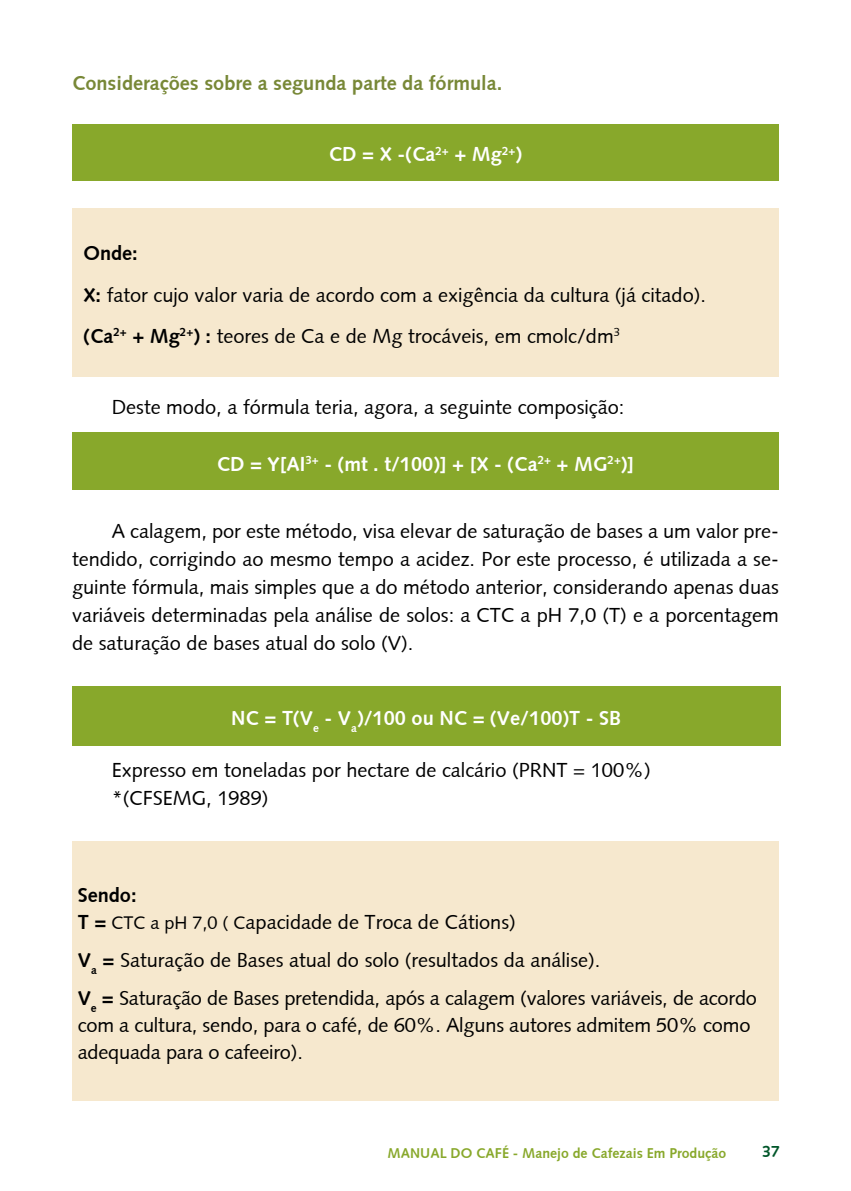
<style>
.page{position:relative;width:851px;height:1191px;background:#fff}
.page>*{position:absolute;margin:0;border:0;box-sizing:border-box;transform-origin:0 0}
.t1{font:20px/28px "Syntax Roman";color:#000}
.t2{font:700 20px "Syntax";color:#fff}
.t3{font:700 20px "Syntax";color:#788837}
.t4{font:700 20px "Syntax";color:#000}
.t5{font:700 16px "Syntax";color:#005629}
.t6{font:700 14px "Syntax";color:#88a82b}
.s1{font-family:"Syntax";font-weight:700}
.s2{font-size:18px}
</style>
<div class="page">
<div style="left:72px;top:124px;width:706px;height:56px;background:#88a82b"></div>
<div style="left:72px;top:208px;width:706px;height:168px;background:#f6e8ce"></div>
<div style="left:72px;top:433px;width:706px;height:57px;background:#88a82b"></div>
<div style="left:72px;top:686px;width:708px;height:60px;background:#88a82b"></div>
<div style="left:72px;top:841px;width:706px;height:259px;background:#f6e8ce"></div>
<p class="t3" style="left:72px;top:72px;width:431px">Considerações sobre a segunda parte da fórmula.</p>
<p class="t2" style="left:329px;top:143px;width:195px">CD = X -(Ca<sup>2+</sup> + Mg<sup>2+</sup>)</p>
<p class="t4" style="left:83px;top:242px;width:56px">Onde:</p>
<p class="t1" style="left:83px;top:274px;width:624px;line-height:41.4px"><span class="s1">X:</span> fator cujo valor varia de acordo com a exigência da cultura (já citado). <span class="s1">(Ca</span><sup>2+</sup> <span class="s1">+ Mg</span><sup>2+</sup><span class="s1">) :</span> teores de Ca e de Mg trocáveis, em cmolc/dm<sup>3</sup></p>
<p class="t1" style="left:112px;top:393px;width:514px">Deste modo, a fórmula teria, agora, a seguinte composição:</p>
<p class="t2" style="left:217px;top:452px;width:419px">CD = Y[AI<sup>3+</sup> - (mt . t/100)] + [X - (Ca<sup>2+</sup> + MG<sup>2+</sup>)]</p>
<p class="t1" style="left:72px;top:517px;width:708px;text-align:justify;text-indent:40px">A calagem, por este método, visa elevar de saturação de bases a um valor pre&shy;tendido, corrigindo ao mesmo tempo a acidez. Por este processo, é utilizada a se&shy;guinte fórmula, mais simples que a do método anterior, considerando apenas duas variáveis determinadas pela análise de solos: a CTC a pH 7,0 (T) e a porcentagem de saturação de bases atual do solo (V).</p>
<p class="t2" style="left:231px;top:707px;width:392px">NC = T(V<sub>e</sub> - V<sub>a</sub>)/100 ou NC = (Ve/100)T - SB</p>
<p class="t1" style="left:112px;top:756px;width:540px">Expresso em toneladas por hectare de calcário (PRNT = 100%) *(CFSEMG, 1989)</p>
<p class="t4" style="left:78px;top:883px;width:60px">Sendo:</p>
<p class="t1" style="left:78px;top:903px;width:680px;line-height:38.2px"><span class="s1">T =</span> <span class="s2">CTC a pH 7,0 ( C</span>apacidade de Troca de Cátions)<br><span class="s1">V</span><sub>a</sub> <span class="s1">=</span> Saturação de Bases atual do solo (resultados da análise).<br><span class="s1">V</span><sub>e</sub> <span class="s1">=</span> Saturação de Bases pretendida, após a calagem (valores variáveis, de acordo</p>
<p class="t1" style="left:78px;top:1011px;width:674px;line-height:26.8px">com a cultura, sendo, para o café, de 60%. Alguns autores admitem 50% como adequada para o cafeeiro).</p>
<p class="t6" style="left:387px;top:1145px;width:340px">MANUAL DO CAFÉ - Manejo de Cafezais Em Produção</p>
<p class="t5" style="left:762px;top:1142px;width:19px">37</p>
</div>
